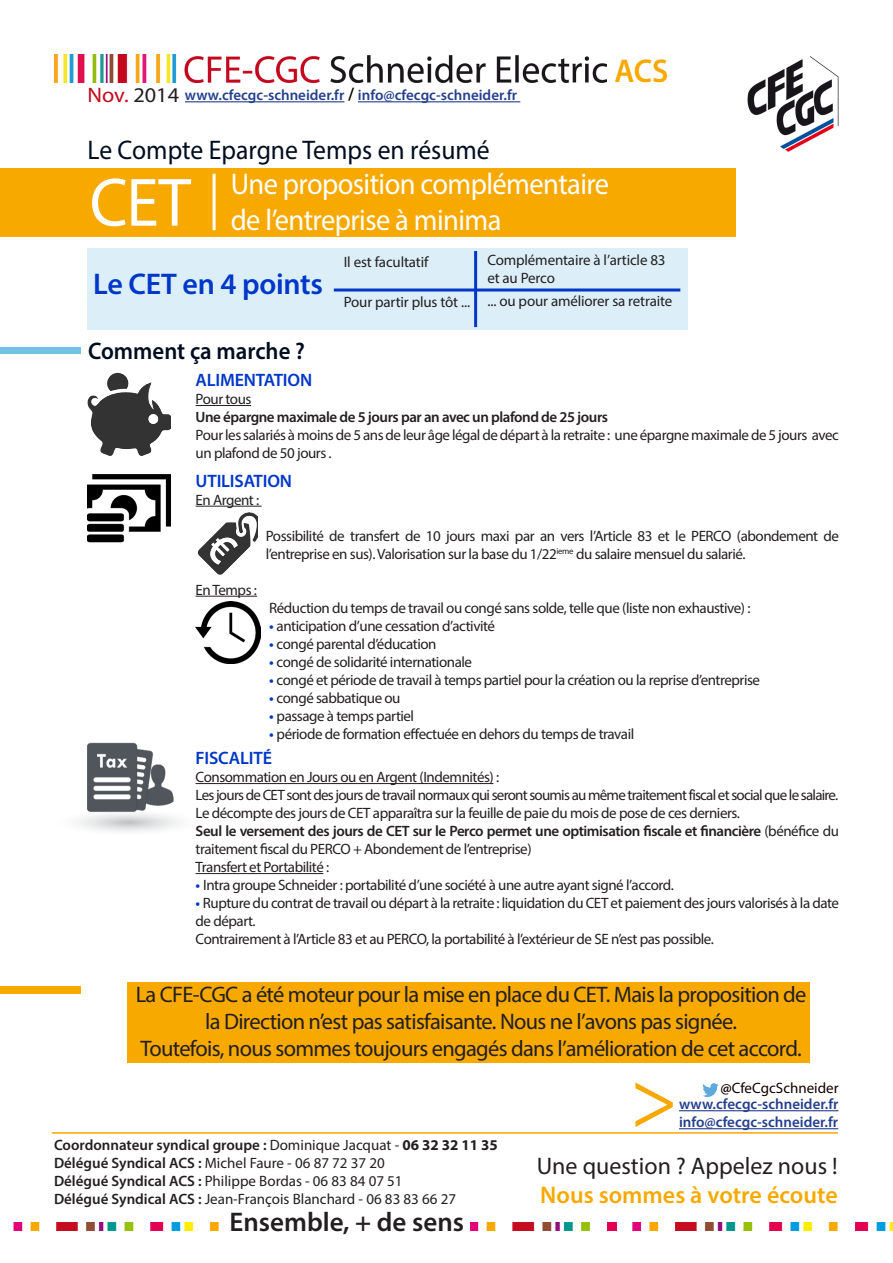
<style>
.page{position:relative;width:893px;height:1263px;background:#fff}
.page>*{position:absolute;margin:0;border:0;box-sizing:border-box;transform-origin:0 0}
.t1{font:69px "Myriad Pro";color:#fff;scale:.95 1}
.t2{font:600 33px "Myriad Pro";color:#f7a900;scale:.95 1}
.t3{font:30px "Myriad Pro";letter-spacing:-.02em;color:#fff;scale:.95 1}
.t4{font:600 30px "Myriad Pro";letter-spacing:-.01em;color:#0037c9}
.t5{font:27px "Myriad Pro";color:#000d1f;scale:.95 1}
.t6{font:600 27px "Myriad Pro";color:#231f20}
.t7{font:24px "Myriad Pro";color:#231f20}
.t8{font:600 24px "Myriad Pro";color:#f7a900}
.t9{font:600 24px "Myriad Pro";color:#000d1f;scale:.95 1}
.t10{font:22.5px/27px "Myriad Pro";letter-spacing:-.03em;color:#231f20;text-align:center}
.t11{font:21px "Myriad Pro";color:#c3091f;scale:1.06 1}
.t12{font:600 18px "Myriad Pro";letter-spacing:-.01em;color:#0037c9}
.t13{font:15px/18px "Myriad Pro";letter-spacing:-.03em;color:#231f20}
.t14{font:600 15px/18px "Myriad Pro";letter-spacing:-.03em;color:#231f20}
.t15{font:15px "Myriad Pro";color:#231f20}
.t16{font:15px "Myriad Pro";letter-spacing:-.05em;color:#231f20}
.t17{font:600 15px "Myriad Pro";color:#253f8e}
.t18{font:15px "Myriad Pro";letter-spacing:-.01em;color:#231f20}
.t19{font:600 15px "Myriad Pro";color:#231f20}
.t20{font:15px "Myriad Pro";color:#130000}
.s1{color:#231f20}
.s2{font-size:18px;color:#000}
.s3{font-weight:600;color:#0037c9}
.s4{font-weight:400}
.s5{font-weight:600}
.s6{font-weight:700}
</style>
<div class="page">
<div style="left:88px;top:249px;width:600px;height:81px;background:#dceff8"></div>
<div style="left:0;top:168px;width:736px;height:69px;background:#f7a900"></div>
<img style="left:747px;top:56px;width:92px;height:96px">
<img style="left:54px;top:54px;width:552px;height:29px">
<hr style="left:213px;top:174px;width:3px;height:56px;background:#fff">
<hr style="left:185px;top:101px;width:159px;height:1px;background:#253f8e">
<hr style="left:358px;top:101px;width:162px;height:1px;background:#253f8e">
<hr style="left:334px;top:288px;width:346px;height:3px;background:#0037c9">
<hr style="left:474px;top:251px;width:3px;height:76px;background:#0037c9">
<hr style="left:196px;top:783px;width:297px;height:1px;background:#231f20">
<hr style="left:196px;top:873px;width:127px;height:1px;background:#231f20">
<div style="left:0;top:347px;width:80px;height:7px;background:#73c1e5"></div>
<img style="left:88px;top:372px;width:83px;height:84px">
<hr style="left:196px;top:405px;width:55px;height:1px;background:#231f20">
<img style="left:197px;top:513px;width:60px;height:62px">
<img style="left:88px;top:474px;width:83px;height:69px">
<img style="left:196px;top:602px;width:65px;height:61px">
<hr style="left:196px;top:506px;width:66px;height:1px;background:#231f20">
<hr style="left:196px;top:596px;width:61px;height:1px;background:#231f20">
<div style="left:127px;top:982px;width:682px;height:81px;background:#f7a900"></div>
<svg style="left:635px;top:1082px;width:38px;height:45px"></svg>
<img style="left:702px;top:1083px;width:16px;height:13px">
<hr style="left:52px;top:1132px;width:786px;height:2px;background:#f7a900">
<img style="left:13px;top:1222px;width:206px;height:8px">
<img style="left:471px;top:1222px;width:422px;height:8px">
<hr style="left:679px;top:1110px;width:159px;height:1px;background:#253f8e">
<hr style="left:679px;top:1128px;width:159px;height:1px;background:#253f8e">
<div style="left:0;top:986px;width:81px;height:7px;background:#f7a900"></div>
<img style="left:78px;top:742px;width:128px;height:90px">
<p class="t2" style="left:614px;top:50px;width:58px">ACS</p>
<p class="t11" style="left:88px;top:82px;width:88px">Nov. <span class="s1">2014</span></p>
<p class="t5" style="left:88px;top:134px;width:425px">Le Compte Epargne Temps en résumé</p>
<p class="t3" style="left:231px;top:165px;width:400px">Une proposition complémentaire</p>
<p class="t3" style="left:231px;top:201px;width:286px">de l’entreprise à minima</p>
<p class="t17" style="left:185px;top:86px;width:334px">www.cfecgc-schneider.fr <span class="s2">/</span> info@cfecgc-schneider.fr</p>
<p class="t1" style="left:90px;top:160px;width:108px">CET</p>
<p class="t4" style="left:93px;top:264px;width:231px">Le CET en 4 points</p>
<p class="t18" style="left:344px;top:253px;width:86px">Il est facultatif</p>
<p class="t18" style="left:487px;top:251px;width:180px">Complémentaire à l’article 83</p>
<p class="t13" style="left:487px;top:269px;width:69px">et au Perco</p>
<p class="t18" style="left:487px;top:292px;width:186px">... ou pour améliorer sa retraite</p>
<p class="t18" style="left:344px;top:292px;width:128px">Pour partir plus tôt ...</p>
<p class="t9" style="left:88px;top:335px;width:230px">Comment ça marche ?</p>
<p class="t12" style="left:196px;top:368px;width:118px">ALIMENTATION</p>
<p class="t13" style="left:196px;top:390px;width:57px">Pour tous</p>
<p class="t14" style="left:196px;top:408px;width:414px">Une épargne maximale de 5 jours par an avec un plafond de 25 jours</p>
<p class="t13" style="left:196px;top:426px;width:645px">Pour les salariés à moins de 5 ans de leur âge légal de départ à la retraite : une épargne maximale de 5 jours avec un plafond de 50 jours .</p>
<p class="t12" style="left:196px;top:469px;width:98px">UTILISATION</p>
<p class="t13" style="left:196px;top:490px;width:65px">En Argent :</p>
<p class="t13" style="left:266px;top:526px;width:575px">Possibilité de transfert de 10 jours maxi par an vers l’Article 83 et le PERCO (abondement de l’entreprise en sus). Valorisation sur la base du 1/22<sup>ieme</sup> du salaire mensuel du salarié.</p>
<p class="t13" style="left:196px;top:580px;width:63px">En Temps :</p>
<p class="t13" style="left:269px;top:598px;width:483px">Réduction du temps de travail ou congé sans solde, telle que (liste non exhaustive) :</p>
<p class="t13" style="left:269px;top:616px;width:227px"><span class="s3">•</span> anticipation d’une cessation d’activité</p>
<p class="t13" style="left:269px;top:634px;width:169px"><span class="s3">•</span> congé parental d’éducation</p>
<p class="t13" style="left:269px;top:652px;width:204px"><span class="s3">•</span> congé de solidarité internationale</p>
<p class="t13" style="left:269px;top:670px;width:492px"><span class="s3">•</span> congé et période de travail à temps partiel pour la création ou la reprise d’entreprise</p>
<p class="t13" style="left:269px;top:688px;width:133px"><span class="s3">•</span> congé sabbatique ou</p>
<p class="t13" style="left:269px;top:706px;width:147px"><span class="s3">•</span> passage à temps partiel</p>
<p class="t13" style="left:269px;top:724px;width:367px"><span class="s3">•</span> période de formation effectuée en dehors du temps de travail</p>
<p class="t12" style="left:196px;top:746px;width:78px">FISCALITÉ</p>
<p class="t13" style="left:196px;top:768px;width:305px">Consommation en Jours ou en Argent (Indemnités) :</p>
<p class="t16" style="left:196px;top:786px;width:644px">Les jours de CET sont des jours de travail normaux qui seront soumis au même traitement fiscal et social que le salaire.</p>
<p class="t13" style="left:196px;top:804px;width:546px">Le décompte des jours de CET apparaîtra sur la feuille de paie du mois de pose de ces derniers.</p>
<p class="t14" style="left:196px;top:822px;width:645px">Seul le versement des jours de CET sur le Perco permet une optimisation fiscale et financière <span class="s4">(bénéfice du traitement fiscal du PERCO + Abondement de l’entreprise)</span></p>
<p class="t13" style="left:196px;top:858px;width:135px">Transfert et Portabilité :</p>
<p class="t13" style="left:196px;top:876px;width:480px"><span class="s3">•</span> Intra groupe Schneider : portabilité d’une société à une autre ayant signé l’accord.</p>
<p class="t13" style="left:196px;top:894px;width:645px"><span class="s3">•</span> Rupture du contrat de travail ou départ à la retraite : liquidation du CET et paiement des jours valorisés à la date de départ.</p>
<p class="t13" style="left:196px;top:930px;width:520px">Contrairement à l’Article 83 et au PERCO, la portabilité à l’extérieur de SE n’est pas possible.</p>
<p class="t10" style="left:136px;top:980px;width:672px">La CFE-CGC a été moteur pour la mise en place du CET. Mais la proposition de la Direction n’est pas satisfaisante. Nous ne l’avons pas signée.</p>
<p class="t10" style="left:140px;top:1034px;width:663px">Toutefois, nous sommes toujours engagés dans l’amélioration de cet accord.</p>
<p class="t20" style="left:720px;top:1079px;width:120px"><span class="s5">@</span>CfeCgcSchneider</p>
<p class="t19" style="left:54px;top:1135px;width:445px">Coordonnateur syndical groupe : <span class="s4">Dominique Jacquat -</span> <span class="s6">06 32 32 11 35</span></p>
<p class="t15" style="left:54px;top:1153px;width:332px"><span class="s5">Délégué Syndical ACS :</span> Michel Faure - 06 87 72 37 20</p>
<p class="t15" style="left:54px;top:1171px;width:350px"><span class="s5">Délégué Syndical ACS :</span> Philippe Bordas - 06 83 84 07 51</p>
<p class="t15" style="left:54px;top:1189px;width:404px"><span class="s5">Délégué Syndical ACS :</span> Jean-François Blanchard - 06 83 83 66 27</p>
<p class="t6" style="left:230px;top:1205px;width:236px">Ensemble, + de sens</p>
<p class="t17" style="left:679px;top:1095px;width:161px">www.cfecgc-schneider.fr</p>
<p class="t17" style="left:679px;top:1113px;width:161px">info@cfecgc-schneider.fr</p>
<p class="t7" style="left:537px;top:1151px;width:303px">Une question ? Appelez nous !</p>
<p class="t8" style="left:540px;top:1180px;width:299px">Nous sommes à votre écoute</p>
</div>
